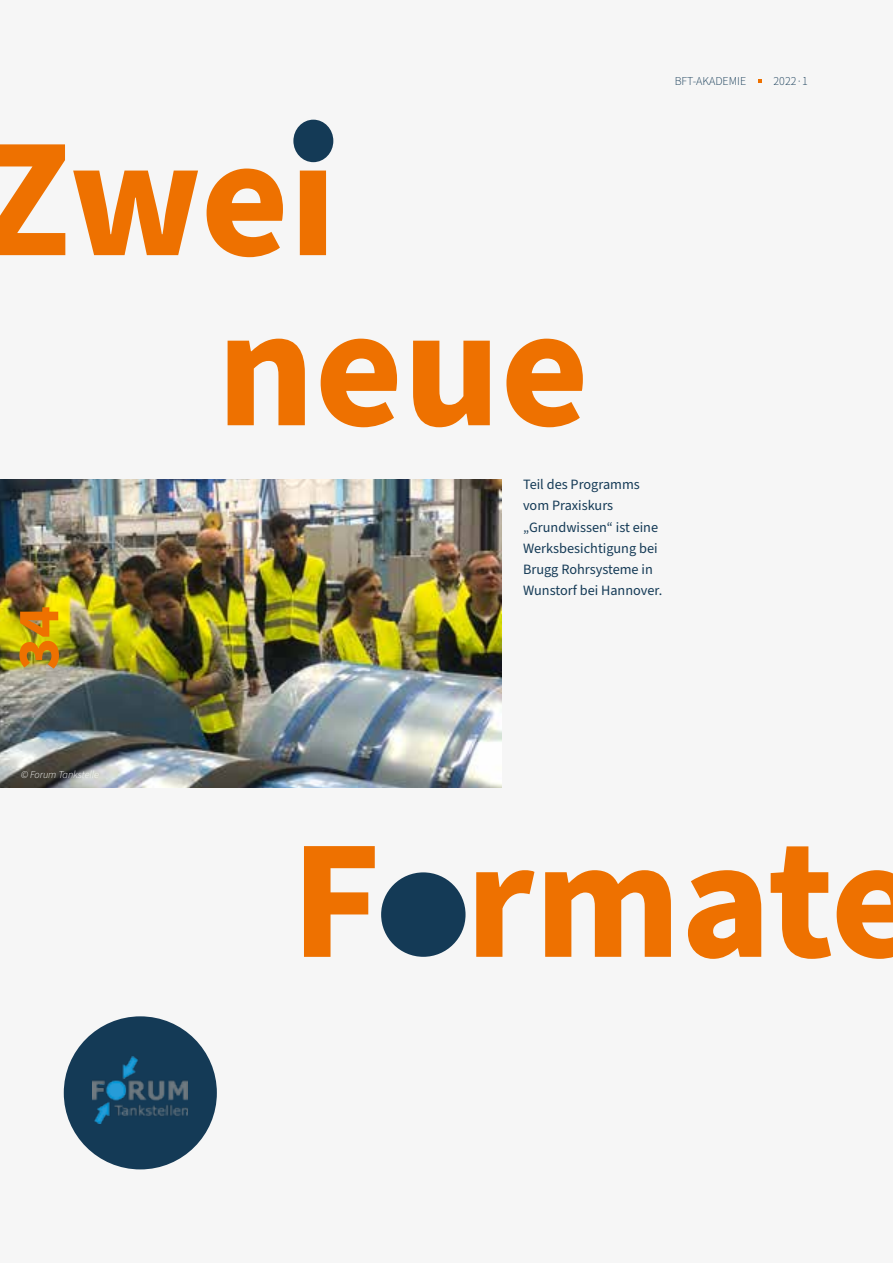
<style>
.page{position:relative;width:893px;height:1263px;background:#f6f6f6}
.page>*{position:absolute;margin:0;border:0;box-sizing:border-box;transform-origin:0 0}
.t1{font:700 170.1px/170.1px "Source Sans Pro";color:#ee7100}
.t2{font:700 60px "Source Sans Pro";color:#ee7100}
.t3{font:14.25px/21.3px "Source Sans Pro";color:#143a56}
.t4{font:300 12px "Source Sans Pro";color:#143a56}
.t5{font:italic 300 10.5px "Source Sans Pro";letter-spacing:-.01em;color:#fff}
</style>
<div class="page">
<div style="left:381px;top:872px;width:85px;height:85px;background:#143a56;border-radius:50%"></div>
<img style="left:0;top:479px;width:502px;height:309px">
<div style="left:293px;top:120px;width:40px;height:42px;background:#143a56;border-radius:50%"></div>
<div style="left:64px;top:1016px;width:153px;height:153px;background:#143a56;border-radius:50%"></div>
<img style="left:93px;top:1056px;width:95px;height:67px">
<svg style="left:758px;top:80px;width:4px;height:3px"></svg>
<h1 class="t1" style="left:217px;top:118px;width:374px;text-indent:-238px">Zwei neue</h1>
<p class="t4" style="left:675px;top:73px;width:73px">BFT-AKADEMIE</p>
<p class="t4" style="left:774px;top:73px;width:36px">2022∙1</p>
<h2 class="t2" style="left:-2px;top:670px;width:65px;rotate:-90deg">34</h2>
<p class="t3" style="left:523px;top:474px;width:141px">Teil des Programms vom Praxiskurs „Grundwissen“ ist eine<br>Werksbesichtigung bei<br>Brugg Rohrsysteme in<br>Wunstorf bei Hannover.</p>
<p class="t5" style="left:21px;top:767px;width:79px">© Forum Tankstelle</p>
<h1 class="t1" style="left:291px;top:820px;width:629px">F rmate</h1>
</div>
